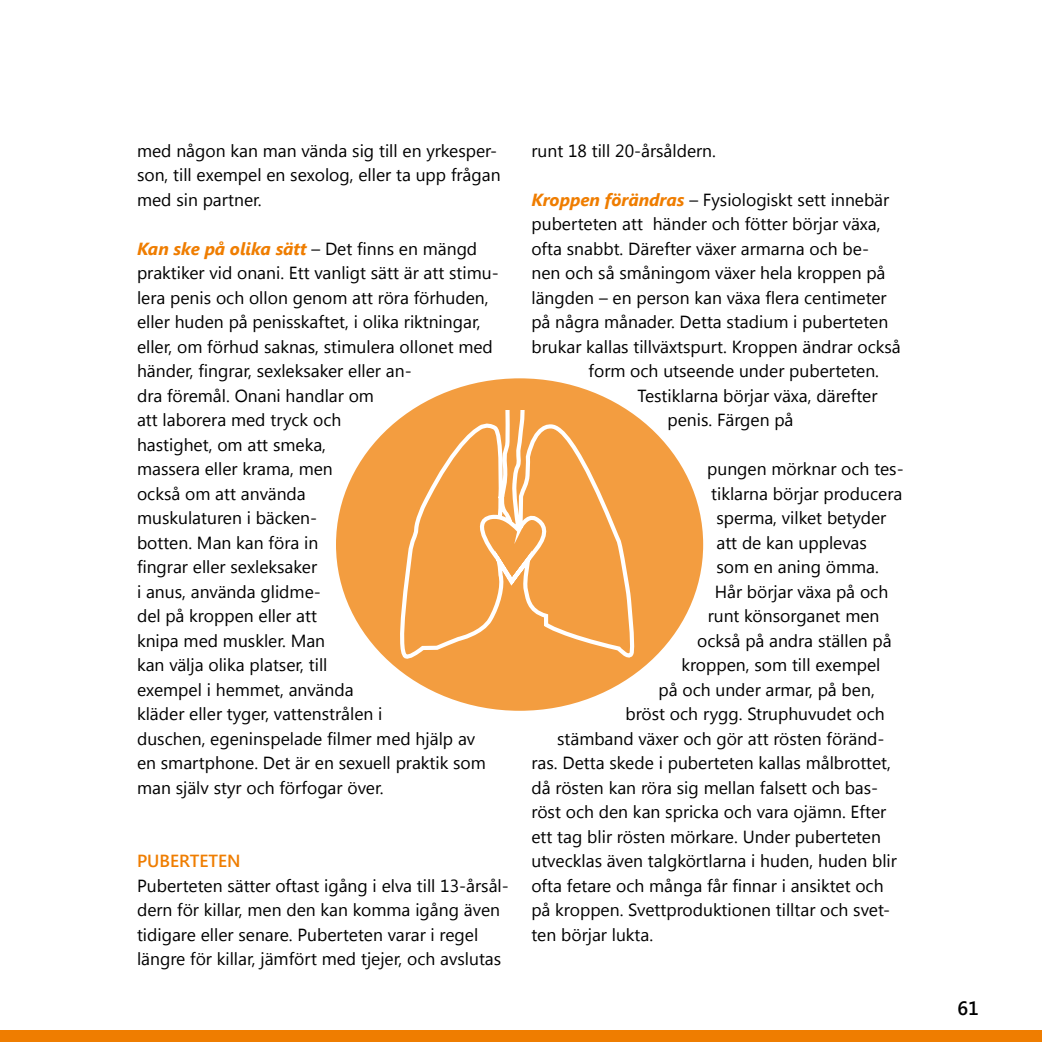
<style>
.page{position:relative;width:1042px;height:1042px;background:#fff}
.page>*{position:absolute;margin:0;border:0;box-sizing:border-box;transform-origin:0 0}
.t1{font:600 19.25px "Segoe UI";color:#000}
.t2{font:17.5px/24.5px "Segoe UI";color:#000}
.t3{font:600 17.5px "Segoe UI";color:#ef7d00}
.s1{font-weight:700;font-style:italic;color:#ef7d00}
</style>
<div class="page">
<div style="left:0;top:1031px;width:1042px;height:11px;background:#ef7d00"></div>
<div style="left:336px;top:378px;width:367px;height:333px;background:#f39d40;border-radius:50%"></div>
<svg style="left:400px;top:410px;width:234px;height:249px"></svg>
<p class="t2" style="left:137px;top:137px;width:365px">med någon kan man vända sig till en yrkesper&shy;son, till exempel en sexolog, eller ta upp frågan med sin partner.</p>
<p class="t2" style="left:137px;top:235px;width:363px"><span class="s1">Kan ske på olika sätt</span> – Det finns en mängd praktiker vid onani. Ett vanligt sätt är att stimu&shy;lera penis och ollon genom att röra förhuden, eller huden på penisskaftet, i olika riktningar, eller, om förhud saknas, stimulera ollonet med händer, fingrar, sexleksaker eller an-<br>dra föremål. Onani handlar om<br>att laborera med tryck och<br>hastighet, om att smeka,<br>massera eller krama, men<br>också om att använda<br>muskulaturen i bäcken-<br>botten. Man kan föra in<br>fingrar eller sexleksaker<br>i anus, använda glidme-<br>del på kroppen eller att<br>knipa med muskler. Man<br>kan välja olika platser, till<br>exempel i hemmet, använda<br>kläder eller tyger, vattenstrålen i<br>duschen, egeninspelade filmer med hjälp av<br>en smartphone. Det är en sexuell praktik som man själv styr och förfogar över.</p>
<p class="t3" style="left:137px;top:849px;width:105px">PUBERTETEN</p>
<p class="t2" style="left:137px;top:872px;width:373px">Puberteten sätter oftast igång i elva till 13-årsål&shy;dern för killar, men den kan komma igång även tidigare eller senare. Puberteten varar i regel längre för killar, jämfört med tjejer, och avslutas</p>
<p class="t2" style="left:531px;top:137px;width:186px">runt 18 till 20-årsåldern.</p>
<p class="t2" style="left:531px;top:186px;width:359px"><span class="s1">Kroppen förändras</span> – Fysiologiskt sett innebär</p>
<p class="t2" style="left:531px;top:211px;width:351px">puberteten att händer och fötter börjar växa,</p>
<p class="t2" style="left:531px;top:235px;width:339px">ofta snabbt. Därefter växer armarna och be-</p>
<p class="t2" style="left:531px;top:260px;width:355px">nen och så småningom växer hela kroppen på</p>
<p class="t2" style="left:531px;top:284px;width:357px">längden – en person kan växa flera centimeter</p>
<p class="t2" style="left:531px;top:309px;width:358px">på några månader. Detta stadium i puberteten</p>
<p class="t2" style="left:531px;top:333px;width:371px">brukar kallas tillväxtspurt. Kroppen ändrar också</p>
<p class="t2" style="left:588px;top:358px;width:292px">form och utseende under puberteten.</p>
<p class="t2" style="left:637px;top:382px;width:241px">Testiklarna börjar växa, därefter</p>
<p class="t2" style="left:667px;top:407px;width:128px">penis. Färgen på</p>
<p class="t2" style="left:707px;top:456px;width:198px">pungen mörknar och tes-</p>
<p class="t2" style="left:711px;top:480px;width:193px">tiklarna börjar producera</p>
<p class="t2" style="left:716px;top:505px;width:171px">sperma, vilket betyder</p>
<p class="t2" style="left:716px;top:529px;width:152px">att de kan upplevas</p>
<p class="t2" style="left:716px;top:554px;width:164px">som en aning ömma.</p>
<p class="t2" style="left:714px;top:578px;width:175px">Hår börjar växa på och</p>
<p class="t2" style="left:707px;top:603px;width:173px">runt könsorganet men</p>
<p class="t2" style="left:697px;top:627px;width:196px">också på andra ställen på</p>
<p class="t2" style="left:681px;top:652px;width:200px">kroppen, som till exempel</p>
<p class="t2" style="left:658px;top:676px;width:218px">på och under armar, på ben,</p>
<p class="t2" style="left:625px;top:701px;width:261px">bröst och rygg. Struphuvudet och</p>
<p class="t2" style="left:557px;top:725px;width:329px">stämband växer och gör att rösten föränd-</p>
<p class="t2" style="left:531px;top:750px;width:361px">ras. Detta skede i puberteten kallas målbrottet,</p>
<p class="t2" style="left:531px;top:774px;width:348px">då rösten kan röra sig mellan falsett och bas-</p>
<p class="t2" style="left:531px;top:799px;width:356px">röst och den kan spricka och vara ojämn. Efter</p>
<p class="t2" style="left:531px;top:823px;width:351px">ett tag blir rösten mörkare. Under puberteten</p>
<p class="t2" style="left:531px;top:848px;width:367px">utvecklas även talgkörtlarna i huden, huden blir</p>
<p class="t2" style="left:531px;top:872px;width:354px">ofta fetare och många får finnar i ansiktet och</p>
<p class="t2" style="left:531px;top:897px;width:360px">på kroppen. Svettproduktionen tilltar och svet-</p>
<p class="t2" style="left:531px;top:921px;width:123px">ten börjar lukta.</p>
<p class="t1" style="left:957px;top:995px;width:23px">61</p>
</div>
